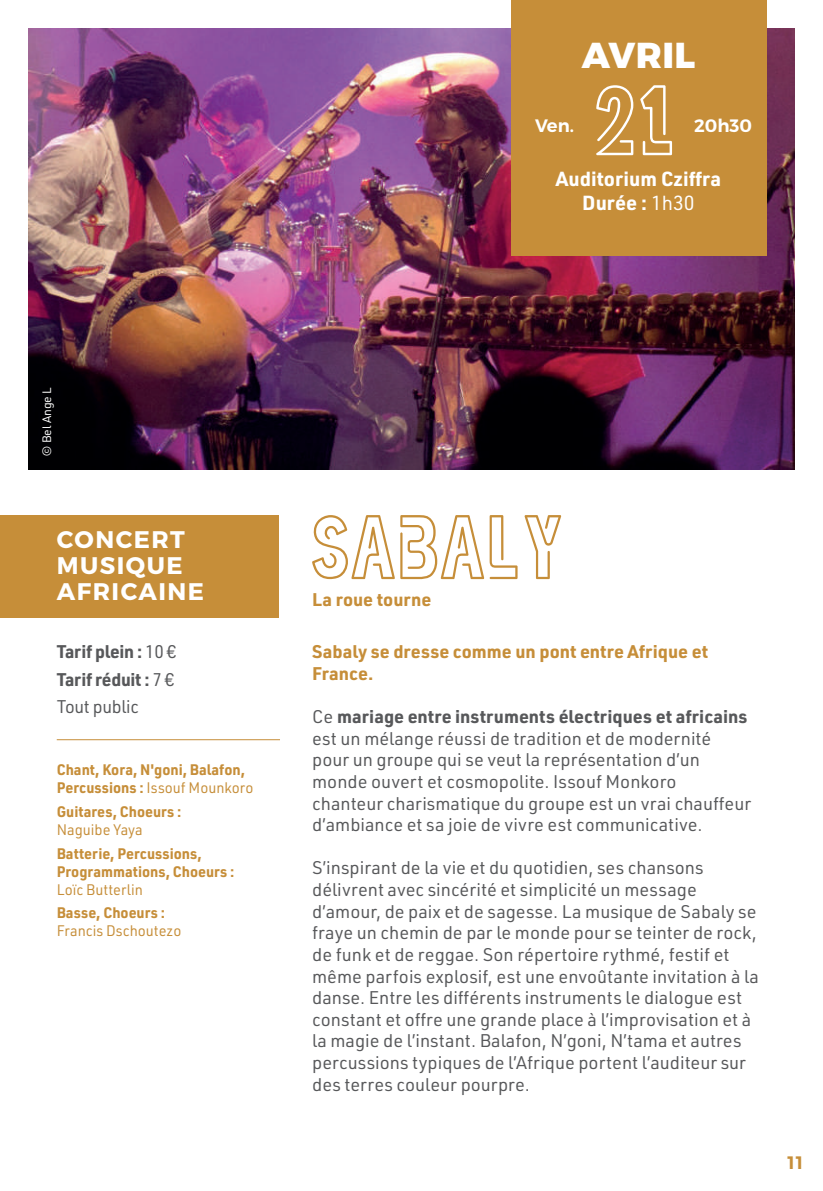
<style>
.page{position:relative;width:823px;height:1191px;background:#fff}
.page>*{position:absolute;margin:0;border:0;box-sizing:border-box;transform-origin:0 0}
.t1{font:87.4px "Neoneon";color:#fff}
.t2{font:80px "Neoneon";letter-spacing:-.01em;color:#c68e39}
.t3{font:800 36px "Montserrat";letter-spacing:.01em;color:#fff}
.t4{font:700 24px/26px "Montserrat";letter-spacing:.06em;color:#fff}
.t5{font:700 20px/24px "URWDIN";color:#fff;text-align:center}
.t6{font:18px/21.6px "URWDIN";color:#57585a}
.t7{font:700 18px/21.6px "URWDIN";color:#c68e39}
.t8{font:700 18px/27.2px "URWDIN";letter-spacing:-.015em;color:#57585a;text-align:justify}
.t9{font:600 18px "Montserrat";color:#fff}
.t10{font:600 18px "Montserrat";color:#c68e39}
.t11{font:700 15px/18px "URWDIN";color:#c68e39;scale:.96 1}
.t12{font:15px "URWDIN";color:#c68e39;scale:.96 1}
.t13{font:12px "URWDIN";color:#fff}
.s1{font-weight:400}
.s2{font-weight:700}
</style>
<div class="page">
<img style="left:28px;top:28px;width:766px;height:442px">
<hr style="left:57px;top:739px;width:223px;height:1px;background:#c68e39">
<div style="left:0;top:515px;width:278px;height:102px;background:#c68e39"></div>
<div style="left:510px;top:0;width:255px;height:255px;background:#c68e39"></div>
<h3 class="t3" style="left:581px;top:32px;width:115px">AVRIL</h3>
<h1 class="t1" style="left:596px;top:67px;width:86px">21</h1>
<p class="t5" style="left:555px;top:166px;width:167px">Auditorium Cziffra<br>Durée : <span class="s1">1h30</span></p>
<p class="t9" style="left:534px;top:115px;width:40px">Ven.</p>
<p class="t9" style="left:693px;top:115px;width:59px">20h30</p>
<p class="t13" style="left:39px;top:455px;width:70px;rotate:-90deg">© Bel Ange L</p>
<h3 class="t4" style="left:57px;top:527px;width:149px">CONCERT<br>MUSIQUE<br>AFRICAINE</h3>
<p class="t8" style="left:57px;top:637px;width:121px">Tarif plein : <span class="s1">10 € </span>Tarif réduit : <span class="s1">7 € Tout public</span></p>
<p class="t11" style="left:57px;top:760px;width:206px">Chant, Kora, N 'goni, Balafon,<br>Percussions : <span class="s1">Issouf Mounkoro</span></p>
<p class="t11" style="left:57px;top:802px;width:131px">Guitares, Choeurs :</p>
<p class="t12" style="left:57px;top:819px;width:91px">Naguibe Yaya</p>
<p class="t11" style="left:57px;top:843px;width:186px">Batterie, Percussions,<br>Programmations, Choeurs :</p>
<p class="t12" style="left:57px;top:879px;width:91px">Loïc Butterlin</p>
<p class="t11" style="left:57px;top:903px;width:114px">Basse, Choeurs :</p>
<p class="t12" style="left:57px;top:921px;width:131px">Francis Dschoutezo</p>
<h2 class="t2" style="left:312px;top:498px;width:258px">SABALY</h2>
<p class="t7" style="left:312px;top:588px;width:121px">La roue tourne</p>
<p class="t7" style="left:312px;top:640px;width:397px">Sabaly se dresse comme un pont entre Afrique et<br>France.</p>
<p class="t6" style="left:312px;top:705px;width:440px">Ce <span class="s2">mariage entre instruments électriques et africains </span>est un mélange réussi de tradition et de modernité pour un groupe qui se veut la représentation d’un monde ouvert et cosmopolite. Issouf Monkoro chanteur charismatique du groupe est un vrai chauffeur d’ambiance et sa joie de vivre est communicative.</p>
<p class="t6" style="left:312px;top:856px;width:448px">S’inspirant de la vie et du quotidien, ses chansons délivrent avec sincérité et simplicité un message d’amour, de paix et de sagesse. La musique de Sabaly se fraye un chemin de par le monde pour se teinter de rock, de funk et de reggae. Son répertoire rythmé, festif et même parfois explosif, est une envoûtante invitation à la danse. Entre les différents instruments le dialogue est constant et offre une grande place à l’improvisation et à la magie de l’instant. Balafon, N’goni, N’tama et autres percussions typiques de l’Afrique portent l’auditeur sur des terres couleur pourpre.</p>
<p class="t10" style="left:787px;top:1151px;width:17px">11</p>
</div>
